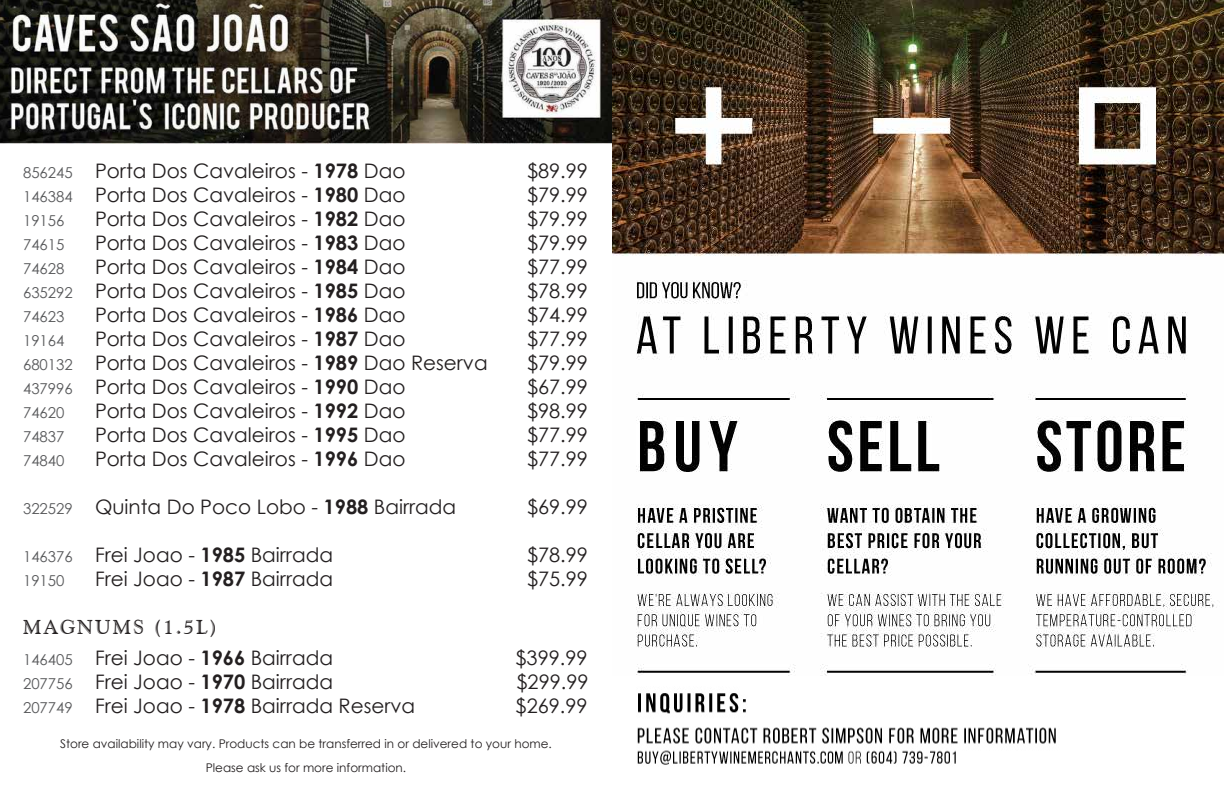
<style>
.page{position:relative;width:1224px;height:792px;background:#fff}
.page>*{position:absolute;margin:0;border:0;box-sizing:border-box;transform-origin:0 0}
.t1{font:20px "Century Gothic";color:#231f20}
.t2{font:20px "Goudy Handtooled BT";letter-spacing:.1em;color:#231f20}
.t3{font:15px "Century Gothic";color:#58595b}
.t4{font:12px/24px "Century Gothic";color:#231f20;text-align:center}
.s1{font-size:15px;color:#58595b}
.s2{font-weight:700}
</style>
<div class="page">
<img style="left:0;top:0;width:612px;height:144px">
<img style="left:612px;top:0;width:612px;height:676px">
<img style="left:637px;top:693px;width:419px;height:72px">
<p class="t1" style="left:23px;top:157px;width:384px"><span class="s1">856245</span> Porta Dos Cavaleiros - <span class="s2">1978</span> Dao</p>
<p class="t1" style="left:527px;top:157px;width:62px">$89.99</p>
<p class="t1" style="left:23px;top:181px;width:384px"><span class="s1">146384</span> Porta Dos Cavaleiros - <span class="s2">1980</span> Dao</p>
<p class="t1" style="left:527px;top:181px;width:62px">$79.99</p>
<p class="t3" style="left:23px;top:210px;width:43px">19156</p>
<p class="t1" style="left:95px;top:205px;width:312px">Porta Dos Cavaleiros - <span class="s2">1982</span> Dao</p>
<p class="t1" style="left:527px;top:205px;width:62px">$79.99</p>
<p class="t3" style="left:23px;top:234px;width:43px">74615</p>
<p class="t1" style="left:95px;top:229px;width:312px">Porta Dos Cavaleiros - <span class="s2">1983</span> Dao</p>
<p class="t1" style="left:527px;top:229px;width:62px">$79.99</p>
<p class="t3" style="left:23px;top:258px;width:43px">74628</p>
<p class="t1" style="left:95px;top:253px;width:312px">Porta Dos Cavaleiros - <span class="s2">1984</span> Dao</p>
<p class="t1" style="left:527px;top:253px;width:62px">$77.99</p>
<p class="t1" style="left:23px;top:277px;width:384px"><span class="s1">635292</span> Porta Dos Cavaleiros - <span class="s2">1985</span> Dao</p>
<p class="t1" style="left:527px;top:277px;width:62px">$78.99</p>
<p class="t3" style="left:23px;top:306px;width:43px">74623</p>
<p class="t1" style="left:95px;top:301px;width:312px">Porta Dos Cavaleiros - <span class="s2">1986</span> Dao</p>
<p class="t1" style="left:527px;top:301px;width:62px">$74.99</p>
<p class="t3" style="left:23px;top:330px;width:43px">19164</p>
<p class="t1" style="left:95px;top:325px;width:312px">Porta Dos Cavaleiros - <span class="s2">1987</span> Dao</p>
<p class="t1" style="left:527px;top:325px;width:62px">$77.99</p>
<p class="t1" style="left:23px;top:349px;width:466px"><span class="s1">680132</span> Porta Dos Cavaleiros - <span class="s2">1989</span> Dao Reserva</p>
<p class="t1" style="left:527px;top:349px;width:62px">$79.99</p>
<p class="t1" style="left:23px;top:373px;width:384px"><span class="s1">437996</span> Porta Dos Cavaleiros - <span class="s2">1990</span> Dao</p>
<p class="t1" style="left:527px;top:373px;width:62px">$67.99</p>
<p class="t3" style="left:23px;top:402px;width:43px">74620</p>
<p class="t1" style="left:95px;top:397px;width:312px">Porta Dos Cavaleiros - <span class="s2">1992</span> Dao</p>
<p class="t1" style="left:527px;top:397px;width:62px">$98.99</p>
<p class="t3" style="left:23px;top:426px;width:43px">74837</p>
<p class="t1" style="left:95px;top:421px;width:312px">Porta Dos Cavaleiros - <span class="s2">1995</span> Dao</p>
<p class="t1" style="left:527px;top:421px;width:62px">$77.99</p>
<p class="t3" style="left:23px;top:450px;width:43px">74840</p>
<p class="t1" style="left:95px;top:445px;width:312px">Porta Dos Cavaleiros - <span class="s2">1996</span> Dao</p>
<p class="t1" style="left:527px;top:445px;width:62px">$77.99</p>
<p class="t1" style="left:23px;top:493px;width:435px"><span class="s1">322529</span> Quinta Do Poco Lobo - <span class="s2">1988</span> Bairrada</p>
<p class="t1" style="left:527px;top:493px;width:62px">$69.99</p>
<p class="t1" style="left:23px;top:541px;width:311px"><span class="s1">146376</span> Frei Joao - <span class="s2">1985</span> Bairrada</p>
<p class="t1" style="left:527px;top:541px;width:62px">$78.99</p>
<p class="t3" style="left:23px;top:570px;width:43px">19150</p>
<p class="t1" style="left:95px;top:565px;width:240px">Frei Joao - <span class="s2">1987</span> Bairrada</p>
<p class="t1" style="left:527px;top:565px;width:62px">$75.99</p>
<p class="t2" style="left:23px;top:615px;width:196px">MAGNUMS (1.5L)</p>
<p class="t1" style="left:23px;top:644px;width:311px"><span class="s1">146405</span> Frei Joao - <span class="s2">1966</span> Bairrada</p>
<p class="t1" style="left:516px;top:644px;width:74px">$399.99</p>
<p class="t1" style="left:23px;top:668px;width:311px"><span class="s1">207756</span> Frei Joao - <span class="s2">1970</span> Bairrada</p>
<p class="t1" style="left:517px;top:668px;width:74px">$299.99</p>
<p class="t1" style="left:23px;top:692px;width:394px"><span class="s1">207749</span> Frei Joao - <span class="s2">1978</span> Bairrada Reserva</p>
<p class="t1" style="left:516px;top:692px;width:74px">$269.99</p>
<p class="t4" style="left:60px;top:731px;width:493px">Store availability may vary. Products can be transferred in or delivered to your home.<br>Please ask us for more information.</p>
</div>
